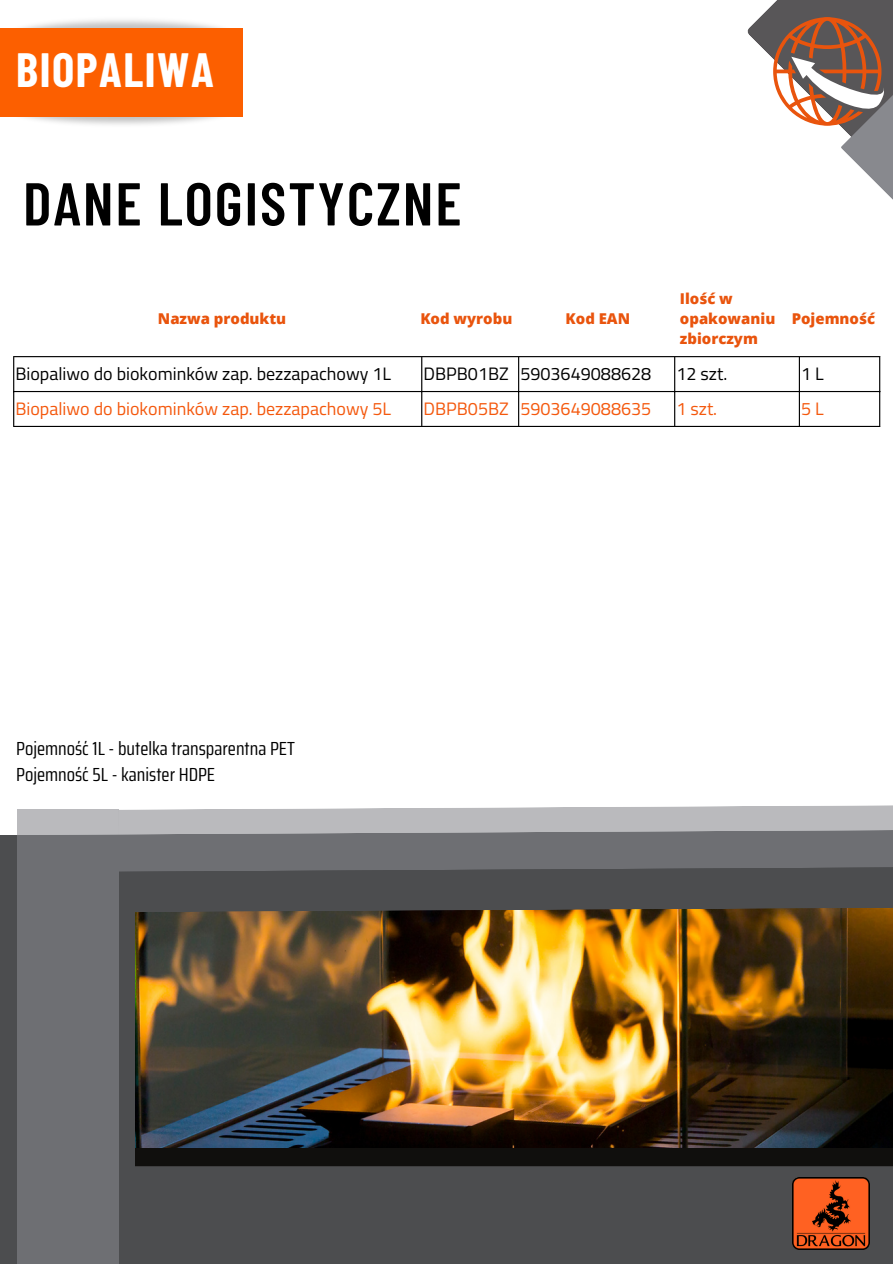
<style>
.page{position:relative;width:893px;height:1264px;background:#fff}
.page>*{position:absolute;margin:0;border:0;box-sizing:border-box;transform-origin:0 0}
.t1{font:600 60.3px "Barlow Condensed";letter-spacing:.03em;color:#000}
.t2{font:700 46.95px "Barlow Condensed";letter-spacing:.03em;color:#fff}
.t3{font:18.9px "Saira Condensed";color:#000}
.t4{font:18px "Titillium Web";color:#000}
.t5{font:18px "Titillium Web";color:#f4580d}
.t6{font:800 14.85px/20.2px "Open Sans";color:#e9540d}
</style>
<div class="page">
<img style="left:135px;top:913px;width:757px;height:234px">
<div style="left:0;top:1147px;width:892px;height:116px;background:#100f0d"></div>
<div style="left:0;top:1166px;width:892px;height:97px;background:#4c4d4f"></div>
<div style="left:0;top:871px;width:135px;height:392px;background:#4c4d4f"></div>
<svg style="left:0;top:830px;width:892px;height:83px;background:#4e4d4b"></svg>
<div style="left:18px;top:809px;width:101px;height:454px;background:#6e6f73"></div>
<svg style="left:118px;top:805px;width:774px;height:66px;background:#8f9093"></svg>
<div style="left:0;top:28px;width:243px;height:89px;background:#fc5f00"></div>
<svg style="left:747px;top:0;width:145px;height:199px"></svg>
<hr style="left:13px;top:357px;width:1px;height:69px;background:#000">
<hr style="left:421px;top:357px;width:1px;height:69px;background:#000">
<hr style="left:518px;top:357px;width:1px;height:69px;background:#000">
<hr style="left:674px;top:357px;width:1px;height:69px;background:#000">
<hr style="left:798px;top:357px;width:1px;height:69px;background:#000">
<hr style="left:879px;top:357px;width:1px;height:69px;background:#000">
<hr style="left:13px;top:356px;width:867px;height:1px;background:#000">
<hr style="left:13px;top:391px;width:867px;height:1px;background:#000">
<hr style="left:13px;top:426px;width:867px;height:1px;background:#000">
<img style="left:792px;top:1177px;width:77px;height:72px">
<p class="t2" style="left:16px;top:40px;width:199px">BIOPALIWA</p>
<p class="t1" style="left:23px;top:165px;width:440px">DANE LOGISTYCZNE</p>
<p class="t6" style="left:680px;top:288px;width:97px">Ilość w opakowaniu zbiorczym</p>
<p class="t6" style="left:158px;top:308px;width:130px">Nazwa produktu</p>
<p class="t6" style="left:791px;top:308px;width:85px">Pojemność</p>
<p class="t4" style="left:15px;top:359px;width:377px">Biopaliwo do biokominków zap. bezzapachowy 1L</p>
<p class="t4" style="left:423px;top:359px;width:87px">DBPB01BZ</p>
<p class="t4" style="left:520px;top:359px;width:132px">5903649088628</p>
<p class="t4" style="left:676px;top:359px;width:52px">12 szt.</p>
<p class="t4" style="left:801px;top:359px;width:24px">1L</p>
<p class="t5" style="left:15px;top:394px;width:377px">Biopaliwo do biokominków zap. bezzapachowy 5L</p>
<p class="t5" style="left:423px;top:394px;width:87px">DBPB05BZ</p>
<p class="t5" style="left:520px;top:394px;width:132px">5903649088635</p>
<p class="t5" style="left:676px;top:394px;width:42px">1 szt.</p>
<p class="t5" style="left:801px;top:394px;width:24px">5L</p>
<p class="t6" style="left:420px;top:308px;width:93px">Kod wyrobu</p>
<p class="t6" style="left:565px;top:308px;width:66px">Kod EAN</p>
<p class="t3" style="left:16px;top:734px;width:280px">Pojemność 1L - butelka transparentna PET</p>
<p class="t3" style="left:16px;top:760px;width:200px">Pojemność 5L - kanister HDPE</p>
</div>
